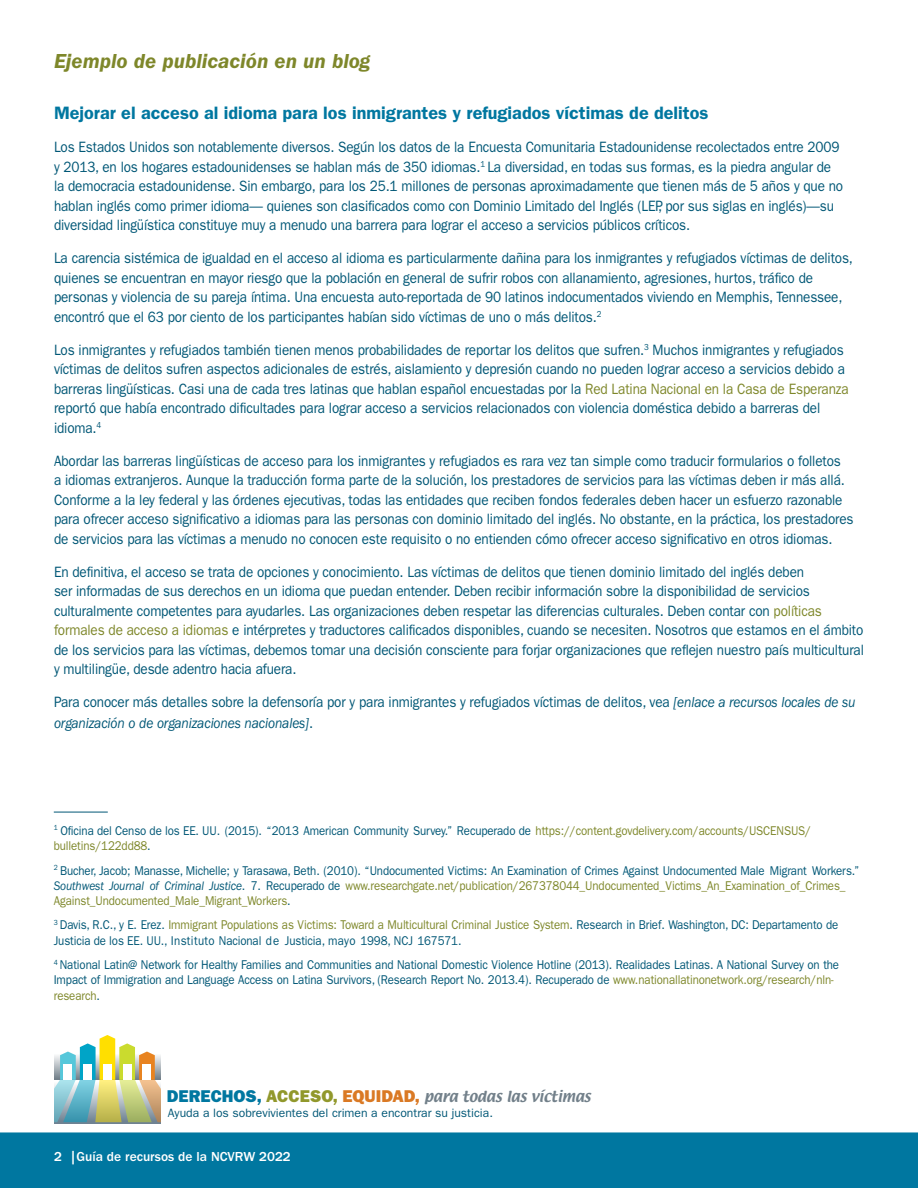
<style>
.page{position:relative;width:918px;height:1188px;background:#fff}
.page>*{position:absolute;margin:0;border:0;box-sizing:border-box;transform-origin:0 0}
.L2_Head{font:italic 600 21px "ITC Franklin Gothic Std";color:#7e872a}
.L3_Head{font:600 18px "ITC Franklin Gothic Std";color:#0077a0}
.Body_text{font:15px/19.5px "ITC Franklin Gothic Std";letter-spacing:-.01em;color:#005776;scale:.9 1}
.t1{font:500 13.5px "ITC Franklin Gothic Std";color:#fff}
.t2{font:13.35px "Textile";color:#72808a}
.footnote{font:12.75px/15.3px "ITC Franklin Gothic Std";letter-spacing:-.01em;color:#005776;scale:.9 1}
.t3{font:12.15px "ITC Franklin Gothic Std";color:#005776}
.s1{color:#7e872a}
.s2{font-style:italic}
.s3{font-family:"ITC Franklin Gothic Std Hvy";font-size:17.1px;color:#0077a0}
.s4{font-family:"ITC Franklin Gothic Std Hvy";font-size:17.1px;color:#91982c}
.s5{font-family:"ITC Franklin Gothic Std Hvy";font-size:17.1px;color:#da7924}
</style>
<div class="page">
<div style="left:0;top:1132px;width:918px;height:56px;background:#0077a0"></div>
<svg style="left:54px;top:1122px;width:106px;height:1px"></svg>
<svg style="left:54px;top:1035px;width:106px;height:87px"></svg>
<div style="left:64px;top:1064px;width:8px;height:16px;background:#fff"></div>
<div style="left:83px;top:1064px;width:9px;height:16px;background:#fff"></div>
<div style="left:103px;top:1064px;width:8px;height:16px;background:#fff"></div>
<div style="left:123px;top:1064px;width:8px;height:16px;background:#fff"></div>
<div style="left:143px;top:1064px;width:8px;height:16px;background:#fff"></div>
<hr style="left:54px;top:812px;width:54px;height:1px;background:#005776">
<p class="L2_Head" style="left:54px;top:50px;width:318px">Ejemplo de publicación en un blog</p>
<p class="L3_Head" style="left:54px;top:103px;width:656px">Mejorar el acceso al idioma para los inmigrantes y refugiados víctimas de delitos</p>
<p class="Body_text" style="left:54px;top:138px;width:878px">Los Estados Unidos son notablemente diversos. Según los datos de la Encuesta Comunitaria Estadounidense recolectados entre 2009 y 2013, en los hogares estadounidenses se hablan más de 350 idiomas.<sup>1</sup> La diversidad, en todas sus formas, es la piedra angular de la democracia estadounidense. Sin embargo, para los 25.1 millones de personas aproximadamente que tienen más de 5 años y que no hablan inglés como primer idioma— quienes son clasificados como con Dominio Limitado del Inglés (LEP, por sus siglas en inglés)—su diversidad lingüística constituye muy a menudo una barrera para lograr el acceso a servicios públicos críticos.</p>
<p class="Body_text" style="left:54px;top:249px;width:889px">La carencia sistémica de igualdad en el acceso al idioma es particularmente dañina para los inmigrantes y refugiados víctimas de delitos, quienes se encuentran en mayor riesgo que la población en general de sufrir robos con allanamiento, agresiones, hurtos, tráfico de personas y violencia de su pareja íntima. Una encuesta auto-reportada de 90 latinos indocumentados viviendo en Memphis, Tennessee, encontró que el 63 por ciento de los participantes habían sido víctimas de uno o más delitos.<sup>2</sup></p>
<p class="Body_text" style="left:54px;top:340px;width:884px">Los inmigrantes y refugiados también tienen menos probabilidades de reportar los delitos que sufren.<sup>3</sup> Muchos inmigrantes y refugiados víctimas de delitos sufren aspectos adicionales de estrés, aislamiento y depresión cuando no pueden lograr acceso a servicios debido a barreras lingüísticas. Casi una de cada tres latinas que hablan español encuestadas por la <span class="s1">Red Latina Nacional en la Casa de Esperanza </span>reportó que había encontrado dificultades para lograr acceso a servicios relacionados con violencia doméstica debido a barreras del idioma.<sup>4</sup></p>
<p class="Body_text" style="left:54px;top:451px;width:890px">Abordar las barreras lingüísticas de acceso para los inmigrantes y refugiados es rara vez tan simple como traducir formularios o folletos<br>a idiomas extranjeros. Aunque la traducción forma parte de la solución, los prestadores de servicios para las víctimas deben ir más allá.<br>Conforme a la ley federal y las órdenes ejecutivas, todas las entidades que reciben fondos federales deben hacer un esfuerzo razonable para ofrecer acceso significativo a idiomas para las personas con dominio limitado del inglés. No obstante, en la práctica, los prestadores de servicios para las víctimas a menudo no conocen este requisito o no entienden cómo ofrecer acceso significativo en otros idiomas.</p>
<p class="Body_text" style="left:54px;top:562px;width:902px">En definitiva, el acceso se trata de opciones y conocimiento. Las víctimas de delitos que tienen dominio limitado del inglés deben<br>ser informadas de sus derechos en un idioma que puedan entender. Deben recibir información sobre la disponibilidad de servicios culturalmente competentes para ayudarles. Las organizaciones deben respetar las diferencias culturales. Deben contar con <span class="s1">políticas formales de acceso a idiomas</span> e intérpretes y traductores calificados disponibles, cuando se necesiten. Nosotros que estamos en el ámbito de los servicios para las víctimas, debemos tomar una decisión consciente para forjar organizaciones que reflejen nuestro país multicultural y multilingüe, desde adentro hacia afuera.</p>
<p class="Body_text" style="left:54px;top:692px;width:892px;line-height:21px">Para conocer más detalles sobre la defensoría por y para inmigrantes y refugiados víctimas de delitos, vea <span class="s2">[enlace a recursos locales de su organización o de organizaciones nacionales]</span>.</p>
<p class="footnote" style="left:54px;top:823px;width:843px"><sup>1</sup> Oficina del Censo de los EE. UU. (2015). “2013 American Community Survey.” Recuperado de <span class="s1">https://content.govdelivery.com/accounts/USCENSUS/ bulletins/122dd88</span>.</p>
<p class="footnote" style="left:54px;top:863px;width:897px"><sup>2</sup> Bucher, Jacob; Manasse, Michelle; y Tarasawa, Beth. (2010). “Undocumented Victims: An Examination of Crimes Against Undocumented Male Migrant Workers.”<br><span class="s2">Southwest Journal of Criminal Justice</span>. 7. Recuperado de <span class="s1">www.researchgate.net/publication/267378044_Undocumented_Victims_An_Examination_of_Crimes_<br>Against_Undocumented_Male_Migrant_Workers</span>.</p>
<p class="footnote" style="left:54px;top:918px;width:873px"><sup>3</sup> Davis, R.C., y E. Erez. <span class="s1">Immigrant Populations as Victims: Toward a Multicultural Criminal Justice System</span>. Research in Brief. Washington, DC: Departamento de<br>Justicia de los EE. UU., Instituto Nacional de Justicia, mayo 1998, NCJ 167571.</p>
<p class="footnote" style="left:54px;top:957px;width:874px"><sup>4</sup> National Latin@ Network for Healthy Families and Communities and National Domestic Violence Hotline (2013). Realidades Latinas. A National Survey on the<br>Impact of Immigration and Language Access on Latina Survivors, (Research Report No. 2013.4). Recuperado de <span class="s1">www.nationallatinonetwork.org/research/nln&shy;research</span>.</p>
<p class="t2" style="left:167px;top:1087px;width:425px"><span class="s3">DERECHOS,</span> <span class="s4">ACCESO,</span> <span class="s5">EQUIDAD,</span> para todas las víctimas</p>
<p class="t3" style="left:168px;top:1105px;width:327px">Ayuda a los sobrevivientes del crimen a encontrar su justicia.</p>
<p class="t1" style="left:54px;top:1149px;width:238px">2 |Guía de recursos de la NCVRW 2022</p>
</div>
